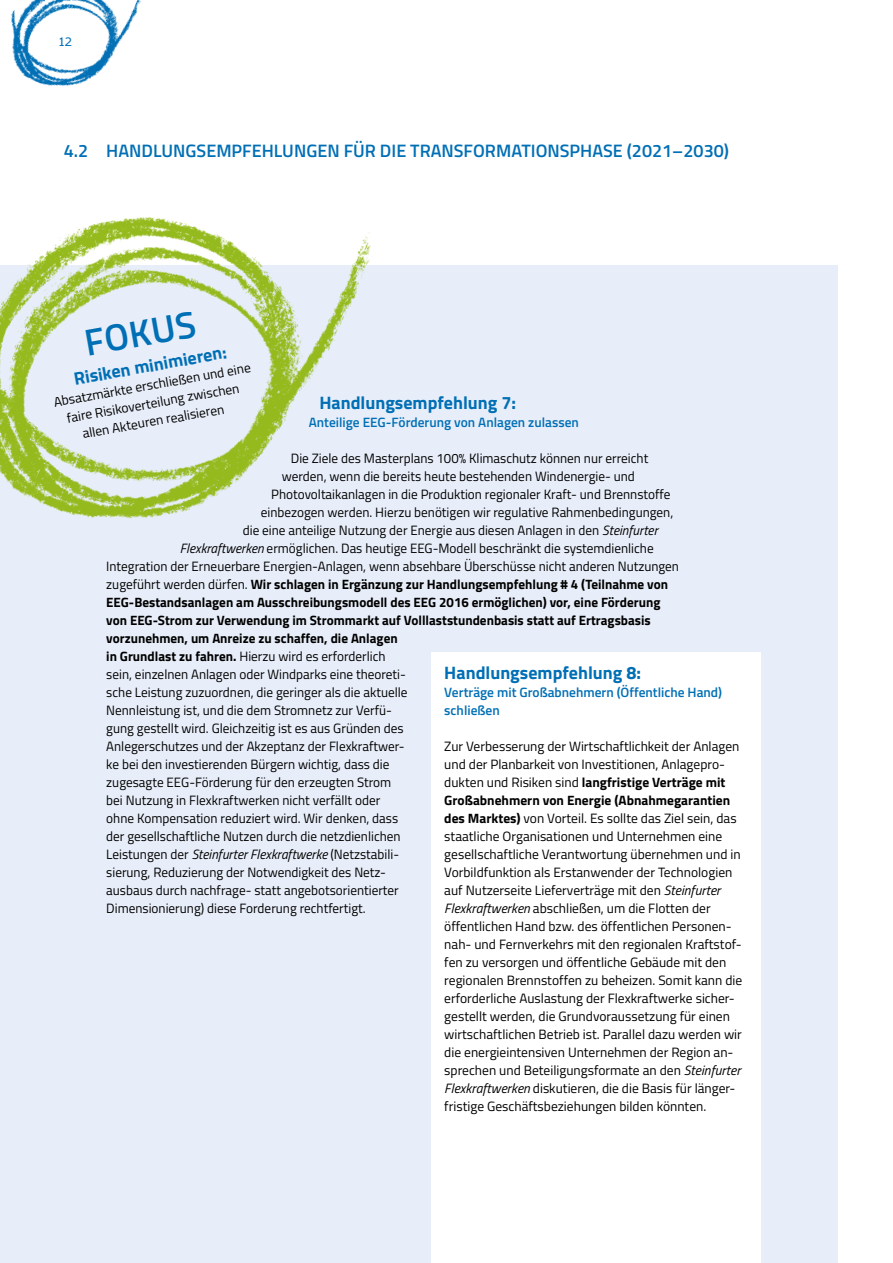
<style>
.page{position:relative;width:893px;height:1263px;background:#fff}
.page>*{position:absolute;margin:0;border:0;box-sizing:border-box;transform-origin:0 0}
.t1{font:600 37.5px "Titillium Web";color:#006fb5}
.t2{font:600 18px "Titillium Web";color:#006fb5}
.t3{font:700 18px "Titillium Web";color:#006fb5}
.t4{font:15px "Palanquin";color:#006fb5}
.t5{font:13.5px/18px "Titillium Web";color:#000}
.t6{font:700 13.5px "Titillium Web";color:#000}
.t7{font:600 13.5px/18px "Titillium Web";color:#006fb5}
.s1{font-style:italic}
.s2{font-weight:400}
.s3{font-weight:700}
</style>
<div class="page">
<img style="left:11px;top:0;width:130px;height:86px">
<div style="left:0;top:265px;width:838px;height:998px;background:#e8eef9"></div>
<div style="left:432px;top:652px;width:329px;height:611px;background:#fff"></div>
<img style="left:0;top:217px;width:372px;height:302px">
<p class="t4" style="left:59px;top:32px;width:15px">12</p>
<h2 class="t2" style="left:64px;top:137px;width:667px">4.2 HANDLUNGSEMPFEHLUNGEN FÜR DIE TRANSFORMATIONSPHASE (2021–2030)</h2>
<h1 class="t1" style="left:80px;top:315px;width:114px;rotate:-10deg">FOKUS</h1>
<h2 class="t3" style="left:72px;top:365px;width:156px;rotate:-10deg">Risiken minimieren:</h2>
<p class="t5" style="left:52px;top:393px;width:201px;rotate:-10deg">Absatzmärkte erschließen und eine</p>
<p class="t5" style="left:65px;top:408px;width:177px;rotate:-10deg">faire Risikoverteilung zwischen</p>
<h2 class="t3" style="left:319px;top:389px;width:198px">Handlungsempfehlung 7:</h2>
<p class="t7" style="left:309px;top:413px;width:272px">Anteilige EEG-Förderung von Anlagen zulassen</p>
<p class="t5" style="left:291px;top:449px;width:359px">Die Ziele des Masterplans 100% Klimaschutz können nur erreicht</p>
<p class="t5" style="left:282px;top:467px;width:355px">werden, wenn die bereits heute bestehenden Windenergie- und</p>
<p class="t5" style="left:271px;top:485px;width:401px">Photovoltaikanlagen in die Produktion regionaler Kraft- und Brennstoffe</p>
<p class="t5" style="left:261px;top:503px;width:414px">einbezogen werden. Hierzu benötigen wir regulative Rahmenbedingungen,</p>
<p class="t5" style="left:243px;top:521px;width:417px">die eine anteilige Nutzung der Energie aus diesen Anlagen in den <span class="s1">Steinfurter</span></p>
<p class="t5" style="left:180px;top:539px;width:475px"><span class="s1">Flexkraftwerken</span> ermöglichen. Das heutige EEG-Modell beschränkt die systemdienliche</p>
<p class="t5" style="left:106px;top:557px;width:574px">Integration der Erneuerbare Energien-Anlagen, wenn absehbare Überschüsse nicht anderen Nutzungen</p>
<p class="t6" style="left:106px;top:574px;width:563px"><span class="s2">zugeführt werden dürfen.</span> Wir schlagen in Ergänzung zur Handlungsempfehlung # 4 (Teilnahme von</p>
<p class="t6" style="left:106px;top:592px;width:556px">EEG-Bestandsanlagen am Ausschreibungsmodell des EEG 2016 ermöglichen) vor, eine Förderung</p>
<p class="t6" style="left:106px;top:610px;width:546px">von EEG-Strom zur Verwendung im Strommarkt auf Volllaststundenbasis statt auf Ertragsbasis</p>
<p class="t6" style="left:106px;top:628px;width:293px">vorzunehmen, um Anreize zu schaffen, die Anlagen</p>
<p class="t5" style="left:106px;top:647px;width:281px"><span class="s3">in Grundlast zu fahren.</span> Hierzu wird es erforderlich</p>
<p class="t5" style="left:106px;top:665px;width:301px">sein, einzelnen Anlagen oder Windparks eine theoreti-</p>
<p class="t5" style="left:106px;top:683px;width:303px">sche Leistung zuzuordnen, die geringer als die aktuelle</p>
<p class="t5" style="left:106px;top:701px;width:287px">Nennleistung ist, und die dem Stromnetz zur Verfü-</p>
<p class="t5" style="left:106px;top:719px;width:299px">gung gestellt wird. Gleichzeitig ist es aus Gründen des</p>
<p class="t5" style="left:106px;top:737px;width:300px">Anlegerschutzes und der Akzeptanz der Flexkraftwer-</p>
<p class="t5" style="left:106px;top:755px;width:285px">ke bei den investierenden Bürgern wichtig, dass die</p>
<p class="t5" style="left:106px;top:773px;width:286px">zugesagte EEG-Förderung für den erzeugten Strom</p>
<p class="t5" style="left:106px;top:791px;width:275px">bei Nutzung in Flexkraftwerken nicht verfällt oder</p>
<p class="t5" style="left:106px;top:809px;width:293px">ohne Kompensation reduziert wird. Wir denken, dass</p>
<p class="t5" style="left:106px;top:827px;width:296px">der gesellschaftliche Nutzen durch die netzdienlichen</p>
<p class="t5" style="left:106px;top:845px;width:294px">Leistungen der <span class="s1">Steinfurter Flexkraftwerke</span> (Netzstabili-</p>
<p class="t5" style="left:106px;top:863px;width:281px">sierung, Reduzierung der Notwendigkeit des Netz-</p>
<p class="t5" style="left:106px;top:881px;width:294px">ausbaus durch nachfrage- statt angebotsorientierter</p>
<p class="t5" style="left:106px;top:899px;width:261px">Dimensionierung) diese Forderung rechtfertigt.</p>
<p class="t5" style="left:81px;top:424px;width:145px;rotate:-10deg">allen Akteuren realisieren</p>
<h2 class="t3" style="left:444px;top:659px;width:198px">Handlungsempfehlung 8:</h2>
<p class="t7" style="left:444px;top:683px;width:279px">Verträge mit Großabnehmern (Öffentliche Hand) schließen</p>
<p class="t5" style="left:444px;top:737px;width:299px">Zur Verbesserung der Wirtschaftlichkeit der Anlagen und der Planbarkeit von Investitionen, Anlagepro&shy;dukten und Risiken sind <span class="s3">langfristige Verträge mit Großabnehmern von Energie (Abnahmegarantien des Marktes)</span> von Vorteil. Es sollte das Ziel sein, das staatliche Organisationen und Unternehmen eine gesellschaftliche Verantwortung übernehmen und in Vorbildfunktion als Erstanwender der Technologien auf Nutzerseite Lieferverträge mit den <span class="s1">Steinfurter Flexkraftwerken</span> abschließen, um die Flotten der öffentlichen Hand bzw. des öffentlichen Personen&shy;nah- und Fernverkehrs mit den regionalen Kraftstof&shy;fen zu versorgen und öffentliche Gebäude mit den regionalen Brennstoffen zu beheizen. Somit kann die erforderliche Auslastung der Flexkraftwerke sicher&shy;gestellt werden, die Grundvoraussetzung für einen wirtschaftlichen Betrieb ist. Parallel dazu werden wir die energieintensiven Unternehmen der Region an&shy;sprechen und Beteiligungsformate an den <span class="s1">Steinfurter Flexkraftwerken</span> diskutieren, die die Basis für länger&shy;fristige Geschäftsbeziehungen bilden könnten.</p>
</div>
